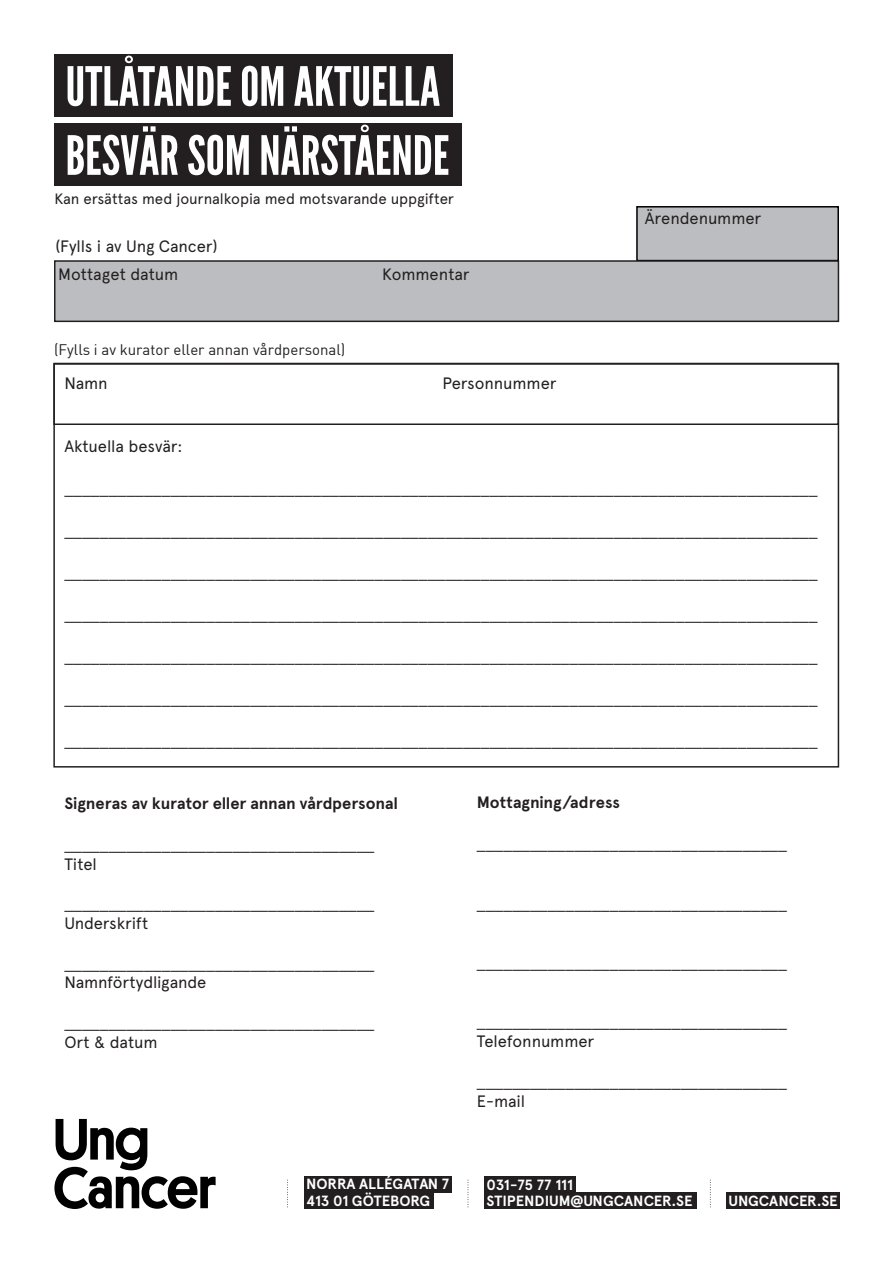
<style>
.page{position:relative;width:893px;height:1263px;background:#fff}
.page>*{position:absolute;margin:0;border:0;box-sizing:border-box;transform-origin:0 0}
.t1{font:54px "League Gothic";color:#fff}
.t2{font:16.5px "DIN";color:#231f20}
.t3{font:16.5px "Apercu";letter-spacing:-.01em;color:#231f20}
.t4{font:700 16.5px "Apercu";letter-spacing:-.005em;color:#231f20}
.t5{font:15px "Apercu";letter-spacing:-.01em;color:#231f20}
.t6{font:15px "DIN";color:#231f20}
.t7{font:700 14.85px/16.5px "Apercu";color:#fff}
</style>
<div class="page">
<div style="left:54px;top:54px;width:399px;height:63px;background:#231f20"></div>
<div style="left:636px;top:206px;width:203px;height:55px;background:#bcbdc0;border:2px solid #000"></div>
<div style="left:55px;top:261px;width:783px;height:60px;background:#bcbdc0"></div>
<div style="left:54px;top:260px;width:785px;height:62px;border:2px solid #231f20"></div>
<div style="left:53px;top:363px;width:786px;height:62px;border:2px solid #231f20"></div>
<svg style="left:54px;top:1119px;width:162px;height:90px"></svg>
<div style="left:726px;top:1192px;width:114px;height:17px;background:#231f20"></div>
<div style="left:304px;top:1176px;width:148px;height:16px;background:#231f20"></div>
<div style="left:304px;top:1192px;width:130px;height:17px;background:#231f20"></div>
<div style="left:484px;top:1177px;width:92px;height:16px;background:#231f20"></div>
<div style="left:484px;top:1192px;width:213px;height:17px;background:#231f20"></div>
<svg style="left:287px;top:1179px;width:1px;height:29px"></svg>
<svg style="left:467px;top:1179px;width:2px;height:29px"></svg>
<svg style="left:709px;top:1179px;width:2px;height:29px"></svg>
<div style="left:54px;top:123px;width:407px;height:63px;background:#231f20"></div>
<p class="t1" style="left:65px;top:54px;width:376px">UTLÅTANDE OM AKTUELLA</p>
<p class="t1" style="left:65px;top:123px;width:385px">BESVÄR SOM NÄRSTÅENDE</p>
<p class="t5" style="left:54px;top:189px;width:401px">Kan ersättas med journalkopia med motsvarande uppgifter</p>
<p class="t3" style="left:56px;top:236px;width:163px">(Fylls i av Ung Cancer)</p>
<p class="t3" style="left:58px;top:264px;width:122px">Mottaget datum</p>
<p class="t3" style="left:382px;top:264px;width:89px">Kommentar</p>
<p class="t6" style="left:54px;top:340px;width:293px">(Fylls i av kurator eller annan vårdpersonal)</p>
<p class="t3" style="left:64px;top:373px;width:45px">Namn</p>
<p class="t3" style="left:442px;top:373px;width:116px">Personnummer</p>
<p class="t3" style="left:64px;top:436px;width:120px">Aktuella besvär:</p>
<p class="t3" style="left:645px;top:209px;width:118px">Ärendenummer</p>
<p class="t2" style="left:64px;top:478px;width:755px">_____________________________________________________________________________________</p>
<p class="t2" style="left:64px;top:520px;width:755px">_____________________________________________________________________________________</p>
<p class="t2" style="left:64px;top:562px;width:755px">_____________________________________________________________________________________</p>
<p class="t2" style="left:64px;top:604px;width:755px">_____________________________________________________________________________________</p>
<p class="t2" style="left:64px;top:646px;width:755px">_____________________________________________________________________________________</p>
<p class="t2" style="left:64px;top:688px;width:755px">_____________________________________________________________________________________</p>
<p class="t2" style="left:64px;top:730px;width:755px">_____________________________________________________________________________________</p>
<p class="t4" style="left:64px;top:793px;width:335px">Signeras av kurator eller annan vårdpersonal</p>
<p class="t2" style="left:64px;top:833px;width:312px">___________________________________</p>
<p class="t3" style="left:64px;top:854px;width:34px">Titel</p>
<p class="t2" style="left:64px;top:893px;width:312px">___________________________________</p>
<p class="t3" style="left:64px;top:913px;width:85px">Underskrift</p>
<p class="t2" style="left:64px;top:952px;width:312px">___________________________________</p>
<p class="t3" style="left:64px;top:973px;width:144px">Namnförtydligande</p>
<p class="t2" style="left:64px;top:1012px;width:312px">___________________________________</p>
<p class="t3" style="left:64px;top:1032px;width:95px">Ort &amp; datum</p>
<p class="t4" style="left:477px;top:792px;width:145px">Mottagning/adress</p>
<p class="t2" style="left:477px;top:833px;width:312px">___________________________________</p>
<p class="t2" style="left:477px;top:892px;width:312px">___________________________________</p>
<p class="t2" style="left:477px;top:952px;width:312px">___________________________________</p>
<p class="t2" style="left:477px;top:1011px;width:312px">___________________________________</p>
<p class="t3" style="left:477px;top:1031px;width:119px">Telefonnummer</p>
<p class="t2" style="left:477px;top:1070px;width:312px">___________________________________</p>
<p class="t3" style="left:477px;top:1091px;width:50px">E-mail</p>
<p class="t7" style="left:306px;top:1176px;width:145px">NORRA ALLÉGATAN 7<br>413 01 GÖTEBORG</p>
<p class="t7" style="left:486px;top:1177px;width:207px;line-height:15.6px">031-75 77 111<br>STIPENDIUM@UNGCANCER.SE</p>
<p class="t7" style="left:728px;top:1192px;width:111px">UNGCANCER.SE</p>
</div>
